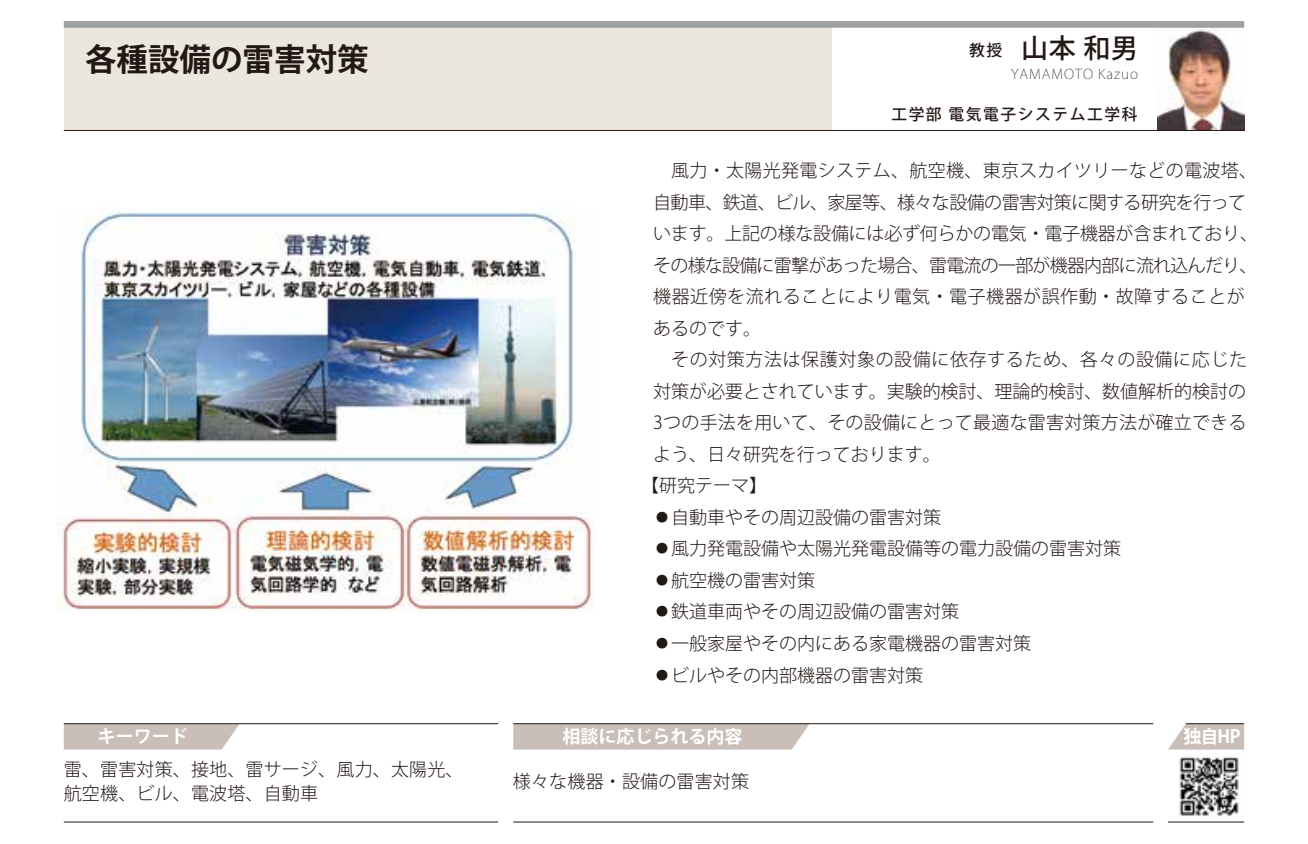
<style>
.page{position:relative;width:1308px;height:844px;background:#fff}
.page>*{position:absolute;margin:0;border:0;box-sizing:border-box;transform-origin:0 0}
.t1{font:700 31.5px "Koz Go Pro";color:#221815}
.t2{font:500 27px "Koz Go Pro";color:#221815}
.t3{font:300 18px/31.5px "Koz Go Pro";color:#221815}
.t4{font:300 18px "Koz Go Pro";letter-spacing:.035em;color:#221815}
.t5{font:700 18px "Koz Go Pro";color:#fff}
.t6{font:500 15.75px "Koz Go Pro";letter-spacing:.1em;color:#221815}
.t7{font:200 13.5px "Koz Go Pro";letter-spacing:.075em;color:#221815}
.s1{font-size:15.75px}
</style>
<div class="page">
<div style="left:64px;top:24px;width:767px;height:106px;background:#ebe7dc"></div>
<svg style="left:64px;top:723px;width:176px;height:26px;background:#c5bcb5"></svg>
<svg style="left:513px;top:723px;width:297px;height:26px;background:#c4bab4"></svg>
<img style="left:1157px;top:28px;width:87px;height:102px">
<hr style="left:64px;top:722px;width:434px;height:1px;background:#221815">
<hr style="left:64px;top:821px;width:434px;height:1px;background:#221815">
<div style="left:64px;top:21px;width:1180px;height:7px;background:#9fa0a0"></div>
<hr style="left:64px;top:130px;width:1180px;height:1px;background:#221815">
<img style="left:1179px;top:757px;width:60px;height:59px">
<hr style="left:1168px;top:821px;width:76px;height:1px;background:#221815">
<svg style="left:1168px;top:723px;width:76px;height:26px;background:#cac2bc"></svg>
<hr style="left:1186px;top:722px;width:58px;height:1px;background:#221815">
<hr style="left:513px;top:722px;width:640px;height:1px;background:#221815">
<hr style="left:513px;top:821px;width:640px;height:1px;background:#221815">
<img style="left:56px;top:211px;width:538px;height:400px">
<h1 class="t1" style="left:85px;top:39px;width:285px">各種設備の雷害対策</h1>
<h2 class="t2" style="left:969px;top:31px;width:171px"><span class="s1">教授</span> 山本 和男</h2>
<p class="t7" style="left:1011px;top:65px;width:128px">YAMAMOTO Kazuo</p>
<p class="t6" style="left:891px;top:104px;width:248px">工学部 電気電子システム工学科</p>
<p class="t3" style="left:653px;top:155px;width:606px;text-indent:18px">風力・太陽光発電システム、航空機、東京スカイツリーなどの電波塔、自動車、鉄道、ビル、家屋等、様々な設備の雷害対策に関する研究を行っています。上記の様な設備には必ず何らかの電気・電子機器が含まれており、その様な設備に雷撃があった場合、雷電流の一部が機器内部に流れ込んだり、機器近傍を流れることにより電気・電子機器が誤作動・故障することがあるのです。</p>
<p class="t4" style="left:671px;top:347px;width:577px">その対策方法は保護対象の設備に依存するため、各々の設備に応じた</p>
<p class="t3" style="left:653px;top:375px;width:594px">対策が必要とされています。実験的検討、理論的検討、数値解析的検討の</p>
<p class="t3" style="left:653px;top:407px;width:595px">3つの手法を用いて、その設備にとって最適な雷害対策方法が確立できる</p>
<p class="t3" style="left:653px;top:438px;width:289px">よう、日々研究を行っております。</p>
<p class="t3" style="left:641px;top:470px;width:127px">【研究テーマ】</p>
<p class="t3" style="left:653px;top:501px;width:289px">●自動車やその周辺設備の雷害対策</p>
<p class="t3" style="left:653px;top:533px;width:469px">●風力発電設備や太陽光発電設備等の電力設備の雷害対策</p>
<p class="t3" style="left:653px;top:564px;width:163px">●航空機の雷害対策</p>
<p class="t3" style="left:653px;top:596px;width:307px">●鉄道車両やその周辺設備の雷害対策</p>
<p class="t3" style="left:653px;top:627px;width:379px">●一般家屋やその内にある家電機器の雷害対策</p>
<p class="t3" style="left:653px;top:659px;width:271px">●ビルやその内部機器の雷害対策</p>
<p class="t5" style="left:98px;top:724px;width:91px">キーワード</p>
<p class="t5" style="left:563px;top:724px;width:181px">相談に応じられる内容</p>
<p class="t5" style="left:1183px;top:724px;width:59px">独自HP</p>
<p class="t3" style="left:64px;top:756px;width:401px;line-height:24.8px">雷、雷害対策、接地、雷サージ、風力、太陽光、航空機、ビル、電波塔、自動車</p>
<p class="t3" style="left:513px;top:765px;width:238px">様々な機器・設備の雷害対策</p>
</div>
